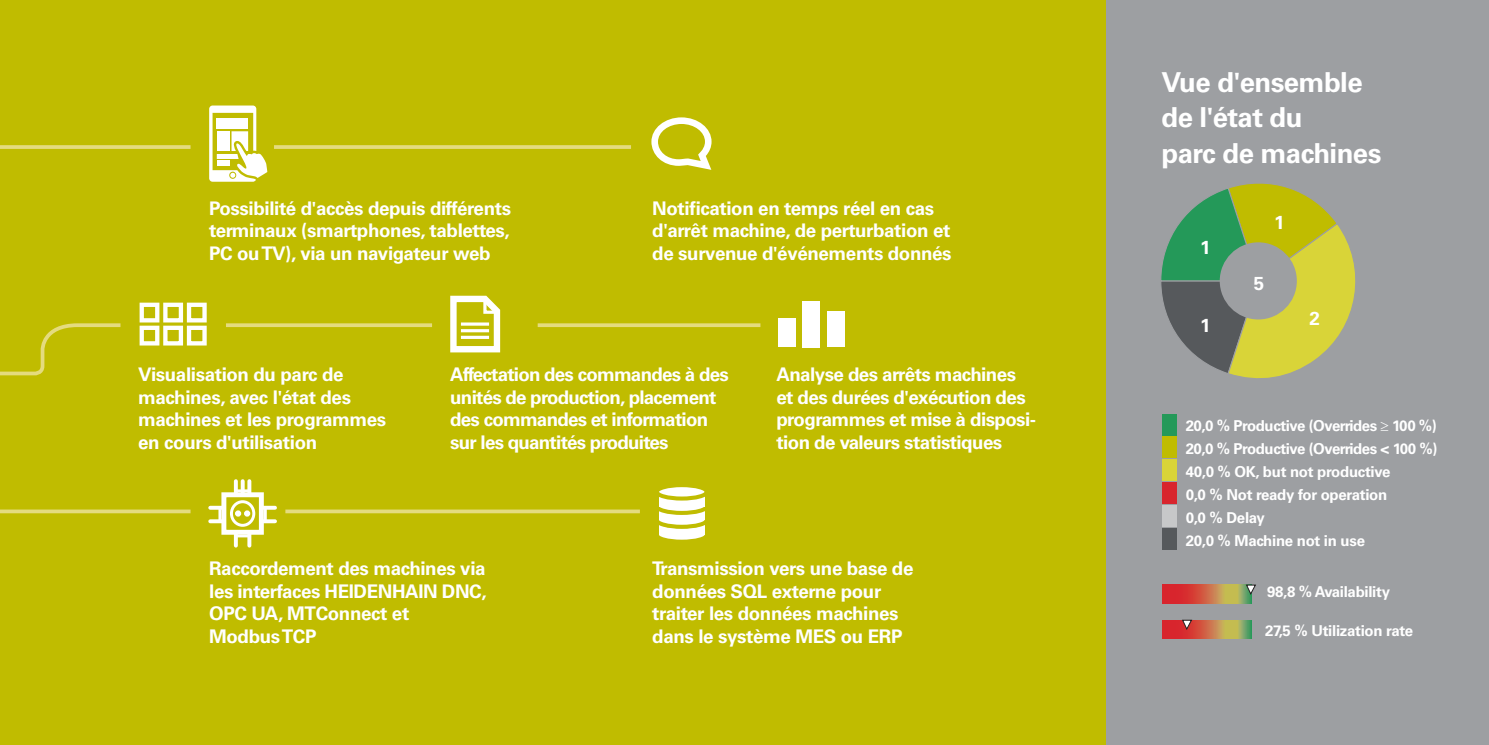
<style>
.page{position:relative;width:1489px;height:745px;background:#fff}
.page>*{position:absolute;margin:0;border:0;box-sizing:border-box;transform-origin:0 0}
.t1{font:700 27.5px/35px "Univers";letter-spacing:-.02em;color:#fff}
.t2{font:700 18.75px/22.5px "Univers";letter-spacing:-.02em;color:#fff}
.t3{font:700 18.75px/22.5px "Univers";letter-spacing:-.04em;color:#fff}
.t4{font:700 15px/23px "Univers";letter-spacing:-.02em;color:#fff}
</style>
<div class="page">
<div style="left:1106px;top:0;width:382px;height:744px;background:#9d9fa2"></div>
<div style="left:0;top:0;width:1106px;height:744px;background:#c0bc00"></div>
<svg style="left:1161px;top:183px;width:195px;height:196px"></svg>
<div style="left:1219px;top:242px;width:77px;height:77px;background:#9d9fa2;border-radius:50%"></div>
<div style="left:1162px;top:414px;width:14px;height:21px;background:#249959"></div>
<div style="left:1162px;top:436px;width:14px;height:22px;background:#c0bc00"></div>
<div style="left:1162px;top:459px;width:14px;height:21px;background:#d9d438"></div>
<div style="left:1162px;top:482px;width:14px;height:21px;background:#d8252d"></div>
<div style="left:1162px;top:505px;width:14px;height:21px;background:#c7c8c9"></div>
<div style="left:1162px;top:528px;width:14px;height:21px;background:#56595c"></div>
<svg style="left:1162px;top:584px;width:88px;height:19px;background:#c86944"></svg>
<svg style="left:1245px;top:584px;width:11px;height:10px"></svg>
<svg style="left:1162px;top:620px;width:88px;height:18px"></svg>
<svg style="left:1181px;top:619px;width:11px;height:10px"></svg>
<svg style="left:450px;top:295px;width:51px;height:58px"></svg>
<div style="left:221px;top:492px;width:43px;height:42px;border:5px solid #fff"></div>
<div style="left:230px;top:500px;width:25px;height:26px;border:3px solid #fff;border-radius:50%"></div>
<svg style="left:235px;top:510px;width:15px;height:6px"></svg>
<svg style="left:261px;top:505px;width:14px;height:4px"></svg>
<svg style="left:261px;top:519px;width:14px;height:4px"></svg>
<hr style="left:264px;top:506px;width:3px;height:16px;background:#fff">
<svg style="left:210px;top:505px;width:14px;height:4px"></svg>
<svg style="left:210px;top:519px;width:14px;height:4px"></svg>
<hr style="left:218px;top:506px;width:3px;height:16px;background:#fff">
<svg style="left:247px;top:531px;width:4px;height:14px"></svg>
<svg style="left:234px;top:531px;width:4px;height:14px"></svg>
<hr style="left:234px;top:534px;width:17px;height:3px;background:#fff">
<svg style="left:247px;top:481px;width:4px;height:13px"></svg>
<svg style="left:234px;top:481px;width:4px;height:13px"></svg>
<hr style="left:234px;top:489px;width:17px;height:3px;background:#fff">
<svg style="left:241px;top:481px;width:4px;height:13px"></svg>
<div style="left:656px;top:528px;width:50px;height:13px;background:#fff;border-radius:50%"></div>
<div style="left:654px;top:526px;width:54px;height:17px;border:4px solid #c0bc00;border-radius:50%"></div>
<svg style="left:658px;top:525px;width:46px;height:9px"></svg>
<div style="left:656px;top:513px;width:50px;height:13px;background:#fff;border-radius:50%"></div>
<div style="left:654px;top:511px;width:54px;height:17px;border:4px solid #c0bc00;border-radius:50%"></div>
<svg style="left:658px;top:511px;width:46px;height:8px"></svg>
<div style="left:656px;top:499px;width:50px;height:13px;background:#fff;border-radius:50%"></div>
<div style="left:654px;top:497px;width:54px;height:17px;border:4px solid #c0bc00;border-radius:50%"></div>
<svg style="left:658px;top:497px;width:46px;height:9px"></svg>
<svg style="left:656px;top:485px;width:50px;height:13px"></svg>
<div style="left:654px;top:483px;width:54px;height:17px;border:4px solid #c0bc00;border-radius:50%"></div>
<svg style="left:0;top:509px;width:191px;height:5px"></svg>
<svg style="left:274px;top:145px;width:357px;height:4px"></svg>
<svg style="left:285px;top:509px;width:355px;height:4px"></svg>
<svg style="left:0;top:105px;width:267px;height:271px"></svg>
<svg style="left:537px;top:323px;width:223px;height:4px"></svg>
<svg style="left:226px;top:323px;width:206px;height:4px"></svg>
<svg style="left:651px;top:117px;width:60px;height:53px"></svg>
<div style="left:802px;top:301px;width:17px;height:46px;background:#fff"></div>
<div style="left:777px;top:318px;width:18px;height:29px;background:#fff"></div>
<div style="left:826px;top:311px;width:18px;height:36px;background:#fff"></div>
<p class="t2" style="left:209px;top:196px;width:303px;text-align:justify">Possibilité d'accès depuis différents terminaux (smartphones, tablettes, PC ou TV), via un navigateur web</p>
<p class="t2" style="left:652px;top:196px;width:301px">Notification en temps réel en cas d'arrêt machine, de perturbation et de survenue d'événements donnés</p>
<p class="t2" style="left:138px;top:363px;width:249px">Visualisation du parc de machines, avec l'état des machines et les programmes en cours d'utilisation</p>
<p class="t3" style="left:450px;top:363px;width:280px">Affectation des commandes à des unités de production, placement des commandes et information sur les quantités produites</p>
<p class="t2" style="left:776px;top:363px;width:261px">Analyse des arrêts machines et des durées d'exécution des programmes et mise à disposi&shy;tion de valeurs statistiques</p>
<p class="t2" style="left:209px;top:556px;width:279px">Raccordement des machines via les interfaces HEIDENHAIN DNC,<br>OPC UA, MTConnect et<br>ModbusTCP</p>
<p class="t2" style="left:652px;top:556px;width:262px">Transmission vers une base de données SQL externe pour traiter les données machines dans le système MES ou ERP</p>
<h1 class="t1" style="left:1161px;top:65px;width:221px">Vue d'ensemble de l'état du<br>parc de machines</h1>
<p class="t2" style="left:1199px;top:236px;width:12px">1</p>
<p class="t2" style="left:1274px;top:211px;width:12px">1</p>
<p class="t2" style="left:1253px;top:272px;width:12px">5</p>
<p class="t2" style="left:1199px;top:313px;width:12px">1</p>
<p class="t2" style="left:1309px;top:307px;width:12px">2</p>
<p class="t4" style="left:1185px;top:413px;width:253px">20,0 % Productive (Overrides ≥ 100 %)<br>20,0 % Productive (Overrides &lt; 100 %)<br>40,0 % OK, but not productive<br>0,0 % Not ready for operation<br>0,0 % Delay<br>20,0 % Machine not in use</p>
<p class="t4" style="left:1266px;top:579px;width:124px">98,8 % Availability</p>
<p class="t4" style="left:1264px;top:618px;width:149px">27,5 % Utilization rate</p>
</div>
